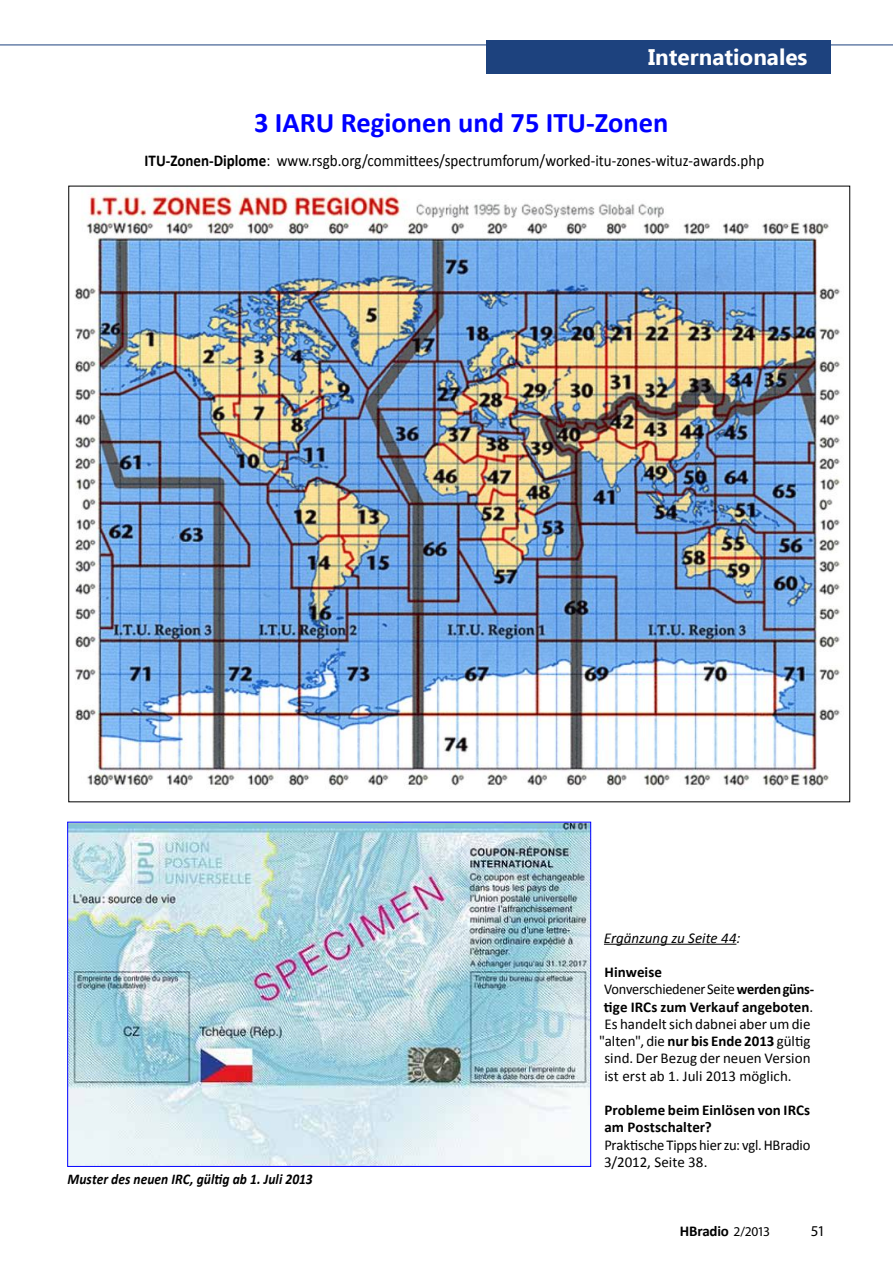
<style>
.page{position:relative;width:893px;height:1263px;background:#fff}
.page>*{position:absolute;margin:0;border:0;box-sizing:border-box;transform-origin:0 0}
.t1{font:700 28.5px "Calibri";color:#00f}
.t2{font:700 22.5px "Ebrima";color:#fff}
.t3{font:16.5px "Calibri";color:#000;scale:.91 1}
.t4{font:15px/17.2px "Calibri";color:#000}
.t5{font:700 15px/17.2px "Calibri";letter-spacing:.005em;color:#000}
.t6{font:15px "Calibri";letter-spacing:-.02em;color:#000;scale:.96 1}
.t7{font:italic 15px "Calibri";color:#000}
.t8{font:700 15px "Calibri";letter-spacing:-.015em;color:#000}
.t9{font:15px "Myriad Pro";color:#000}
.t10{font:italic 700 14.85px "Calibri";letter-spacing:.005em;color:#000;scale:.91 1}
.s1{font-weight:700}
.s2{font-weight:400}
.s3{font-family:"Myriad Pro";font-weight:400;font-size:13.5px}
</style>
<div class="page">
<hr style="left:0;top:45px;width:893px;height:1px;background:#1d427e">
<div style="left:486px;top:40px;width:345px;height:33px;background:#1d427e"></div>
<hr style="left:604px;top:944px;width:132px;height:1px;background:#000">
<img style="left:74px;top:188px;width:768px;height:601px">
<img style="left:69px;top:824px;width:520px;height:341px">
<h2 class="t2" style="left:648px;top:41px;width:161px">Internationales</h2>
<h1 class="t1" style="left:254px;top:104px;width:416px">3 IARU Regionen und 75 ITU-Zonen</h1>
<p class="t3" style="left:145px;top:150px;width:682px"><span class="s1">ITU-Zonen-Diplome</span>: www.rsgb.org/committees/spectrumforum/worked-itu-zones-wituz-awards.php</p>
<p class="t10" style="left:67px;top:1170px;width:271px">Muster des neuen IRC, gültig ab 1. Juli 2013</p>
<p class="t7" style="left:604px;top:927px;width:138px">Ergänzung zu Seite 44:</p>
<p class="t5" style="left:605px;top:963px;width:59px">Hinweise</p>
<p class="t6" style="left:604px;top:980px;width:220px">Vonverschiedener Seite <span class="s1">werden güns-</span></p>
<p class="t5" style="left:604px;top:998px;width:211px">tige IRCs zum Verkauf angeboten<span class="s2">.</span></p>
<p class="t4" style="left:604px;top:1015px;width:208px">Es handelt sich dabnei aber um die</p>
<p class="t4" style="left:599px;top:1032px;width:213px">"alten", die <span class="s1">nur bis Ende 2013</span> gültig</p>
<p class="t4" style="left:604px;top:1050px;width:208px">sind. Der Bezug der neuen Version</p>
<p class="t4" style="left:604px;top:1067px;width:189px">ist erst ab 1. Juli 2013 möglich.</p>
<p class="t5" style="left:604px;top:1101px;width:207px">Probleme beim Einlösen von IRCs am Postschalter?</p>
<p class="t4" style="left:604px;top:1136px;width:208px">Praktische Tipps hier zu: vgl. HBradio<br>3/2012, Seite 38.</p>
<p class="t8" style="left:680px;top:1221px;width:92px">HBradio <span class="s3">2/2013</span></p>
<p class="t9" style="left:811px;top:1221px;width:16px">51</p>
</div>
